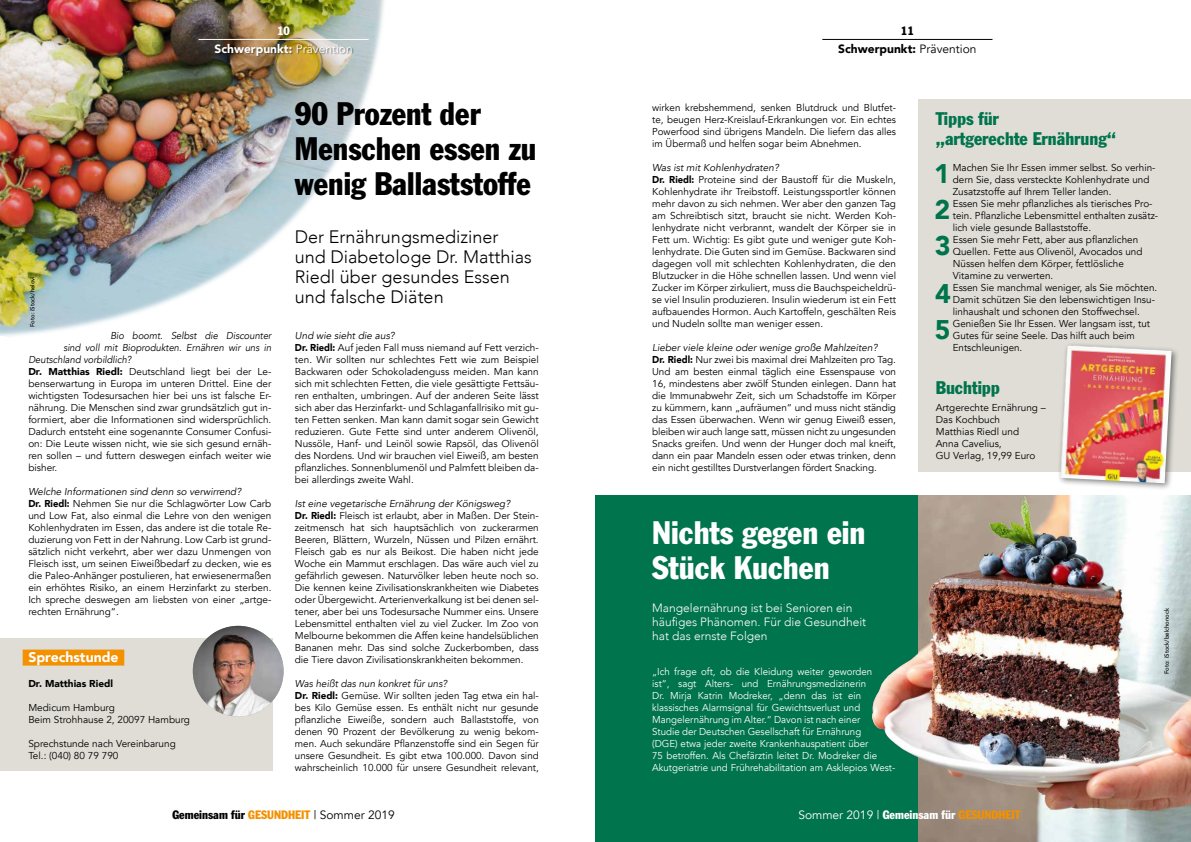
<style>
.page{position:relative;width:1191px;height:842px;background:#fff}
.page>*{position:absolute;margin:0;border:0;box-sizing:border-box;transform-origin:0 0}
.t1{font:condensed 32px/35px "Franklin Gothic Std";color:#000}
.t2{font:condensed 32px/35px "Franklin Gothic Std";color:#fff}
.t3{font:900 26.9px "Avenir";color:#00744d}
.t4{font:300 18px/20px "Avenir";color:#000}
.t5{font:condensed 18px/20px "Franklin Gothic Std";color:#00744d}
.t6{font:900 14px "Avenir";color:#fff}
.t7{font:300 12px/14px "Avenir";color:#fff}
.t8{font:condensed 12px "Franklin Gothic Std";color:#000}
.t9{font:condensed 12px "Franklin Gothic Std";color:#fff}
.t10{font:900 12px "Avenir";color:#fff}
.t11{font:900 12px "Avenir";color:#000}
.t12{font:10px/12px "Avenir";color:#000}
.t13{font:10px/12px "Avenir";color:#fff}
.t14{font:italic 10px "Avenir";color:#000;scale:.94 1}
.t15{font:900 10px "Avenir";color:#000}
.t16{font:500 6px "Avenir";color:#000}
.s1{font-weight:400}
.s2{font-weight:900}
.s3{font-style:italic}
.s4{color:#f39100}
.s5{font-family:"Avenir";font-stretch:normal}
</style>
<div class="page">
<div style="left:595px;top:495px;width:596px;height:347px;background:#00744d"></div>
<img style="left:946px;top:495px;width:245px;height:347px">
<img style="left:0;top:0;width:384px;height:337px">
<div style="left:918px;top:99px;width:273px;height:372px;background:#dfddd6"></div>
<div style="left:0;top:638px;width:272px;height:133px;background:#dfddd6"></div>
<div style="left:1056px;top:341px;width:123px;height:150px;background:#000;opacity:.5"></div>
<img style="left:1060px;top:345px;width:111px;height:138px">
<div style="left:23px;top:650px;width:101px;height:16px;background:#f39100"></div>
<img style="left:193px;top:626px;width:90px;height:90px;border-radius:45px">
<img style="left:871px;top:495px;width:75px;height:347px">
<hr style="left:198px;top:39px;width:171px;height:1px;background:#fff">
<hr style="left:822px;top:39px;width:170px;height:1px;background:#000">
<div style="left:214px;top:44px;width:140px;height:14px;background:#000;opacity:.5"></div>
<p class="t9" style="left:277px;top:23px;width:14px">10</p>
<p class="t10" style="left:214px;top:38px;width:140px">Schwerpunkt: <span class="s1">Prävention</span></p>
<p class="t11" style="left:838px;top:38px;width:140px">Schwerpunkt: <span class="s1">Prävention</span></p>
<p class="t8" style="left:901px;top:23px;width:14px">11</p>
<p class="t16" style="left:27px;top:327px;width:53px;rotate:-90deg">Foto: iStock/helovi</p>
<p class="t14" style="left:110px;top:330px;width:173px">Bio boomt. Selbst die Discounter</p>
<p class="t14" style="left:63px;top:342px;width:223px">sind voll mit Bioprodukten. Ernähren wir uns in</p>
<p class="t14" style="left:28px;top:354px;width:111px">Deutschland vorbildlich?</p>
<p class="t12" style="left:28px;top:366px;width:244px"><span class="s2">Dr. Matthias Riedl:</span> Deutschland liegt bei der Le-</p>
<p class="t12" style="left:28px;top:378px;width:244px">benserwartung in Europa im unteren Drittel. Eine der</p>
<p class="t12" style="left:28px;top:390px;width:244px">wichtigsten Todesursachen hier bei uns ist falsche Er-</p>
<p class="t12" style="left:28px;top:402px;width:245px">nährung. Die Menschen sind zwar grundsätzlich gut in-</p>
<p class="t12" style="left:28px;top:414px;width:244px">formiert, aber die Informationen sind widersprüchlich.</p>
<p class="t12" style="left:28px;top:426px;width:245px">Dadurch entsteht eine sogenannte Consumer Confusi-</p>
<p class="t12" style="left:28px;top:438px;width:244px">on: Die Leute wissen nicht, wie sie sich gesund ernäh-</p>
<p class="t12" style="left:28px;top:450px;width:245px">ren sollen – und futtern deswegen einfach weiter wie</p>
<p class="t12" style="left:28px;top:462px;width:31px">bisher.</p>
<p class="t12" style="left:28px;top:486px;width:245px"><span class="s3">Welche Informationen sind denn so verwirrend?<br></span><span class="s2">Dr. Riedl:</span> Nehmen Sie nur die Schlagwörter Low Carb und Low Fat, also einmal die Lehre von den wenigen Kohlenhydraten im Essen, das andere ist die totale Re&shy;duzierung von Fett in der Nahrung. Low Carb ist grund&shy;sätzlich nicht verkehrt, aber wer dazu Unmengen von Fleisch isst, um seinen Eiweißbedarf zu decken, wie es die Paleo-Anhänger postulieren, hat erwiesenermaßen ein erhöhtes Risiko, an einem Herzinfarkt zu sterben.<br>Ich spreche deswegen am liebsten von einer „artge&shy;rechten Ernährung“.</p>
<h3 class="t6" style="left:28px;top:645px;width:92px">Sprechstunde</h3>
<p class="t15" style="left:28px;top:675px;width:86px">Dr. Matthias Riedl</p>
<p class="t12" style="left:28px;top:702px;width:163px">Medicum Hamburg<br>Beim Strohhause 2, 20097 Hamburg</p>
<p class="t12" style="left:28px;top:738px;width:149px">Sprechstunde nach Vereinbarung<br>Tel.: (040) 80 79 790</p>
<h1 class="t1" style="left:295px;top:96px;width:243px">90 Prozent der<br>Menschen essen zu wenig Ballaststoffe</h1>
<h3 class="t4" style="left:295px;top:227px;width:238px">Der Ernährungsmediziner und Diabetologe Dr. Matthias<br>Riedl über gesundes Essen und falsche Diäten</h3>
<p class="t12" style="left:295px;top:330px;width:245px"><span class="s3">Und wie sieht die aus?<br></span><span class="s2">Dr. Riedl:</span> Auf jeden Fall muss niemand auf Fett verzich&shy;ten. Wir sollten nur schlechtes Fett wie zum Beispiel Backwaren oder Schokoladenguss meiden. Man kann sich mit schlechten Fetten, die viele gesättigte Fettsäu&shy;ren enthalten, umbringen. Auf der anderen Seite lässt sich aber das Herzinfarkt- und Schlaganfallrisiko mit gu&shy;ten Fetten senken. Man kann damit sogar sein Gewicht reduzieren. Gute Fette sind unter anderem Olivenöl, Nussöle, Hanf- und Leinöl sowie Rapsöl, das Olivenöl des Nordens. Und wir brauchen viel Eiweiß, am besten pflanzliches. Sonnenblumenöl und Palmfett bleiben da&shy;bei allerdings zweite Wahl.</p>
<p class="t12" style="left:295px;top:498px;width:245px"><span class="s3">Ist eine vegetarische Ernährung der Königsweg?<br></span><span class="s2">Dr. Riedl:</span> Fleisch ist erlaubt, aber in Maßen. Der Stein&shy;zeitmensch hat sich hauptsächlich von zuckerarmen Beeren, Blättern, Wurzeln, Nüssen und Pilzen ernährt.<br>Fleisch gab es nur als Beikost. Die haben nicht jede Woche ein Mammut erschlagen. Das wäre auch viel zu gefährlich gewesen. Naturvölker leben heute noch so.<br>Die kennen keine Zivilisationskrankheiten wie Diabetes oder Übergewicht. Arterienverkalkung ist bei denen sel&shy;tener, aber bei uns Todesursache Nummer eins. Unsere Lebensmittel enthalten viel zu viel Zucker. Im Zoo von Melbourne bekommen die Affen keine handelsüblichen Bananen mehr. Das sind solche Zuckerbomben, dass die Tiere davon Zivilisationskrankheiten bekommen.</p>
<p class="t12" style="left:295px;top:678px;width:245px"><span class="s3">Was heißt das nun konkret für uns?<br></span><span class="s2">Dr. Riedl:</span> Gemüse. Wir sollten jeden Tag etwa ein hal&shy;bes Kilo Gemüse essen. Es enthält nicht nur gesunde pflanzliche Eiweiße, sondern auch Ballaststoffe, von denen 90 Prozent der Bevölkerung zu wenig bekom&shy;men. Auch sekundäre Pflanzenstoffe sind ein Segen für unsere Gesundheit. Es gibt etwa 100.000. Davon sind wahrscheinlich 10.000 für unsere Gesundheit relevant,</p>
<p class="t12" style="left:652px;top:102px;width:245px;text-align:justify">wirken krebshemmend, senken Blutdruck und Blutfet&shy;te, beugen Herz-Kreislauf-Erkrankungen vor. Ein echtes Powerfood sind übrigens Mandeln. Die liefern das alles im Übermaß und helfen sogar beim Abnehmen.</p>
<p class="t12" style="left:652px;top:162px;width:245px"><span class="s3">Was ist mit Kohlenhydraten?<br></span><span class="s2">Dr. Riedl:</span> Proteine sind der Baustoff für die Muskeln, Kohlenhydrate ihr Treibstoff. Leistungssportler können mehr davon zu sich nehmen. Wer aber den ganzen Tag am Schreibtisch sitzt, braucht sie nicht. Werden Koh&shy;lenhydrate nicht verbrannt, wandelt der Körper sie in Fett um. Wichtig: Es gibt gute und weniger gute Koh&shy;lenhydrate. Die Guten sind im Gemüse. Backwaren sind dagegen voll mit schlechten Kohlenhydraten, die den Blutzucker in die Höhe schnellen lassen. Und wenn viel Zucker im Körper zirkuliert, muss die Bauchspeicheldrü&shy;se viel Insulin produzieren. Insulin wiederum ist ein Fett aufbauendes Hormon. Auch Kartoffeln, geschälten Reis und Nudeln sollte man weniger essen.</p>
<p class="t12" style="left:652px;top:342px;width:245px"><span class="s3">Lieber viele kleine oder wenige große Mahlzeiten?<br></span><span class="s2">Dr. Riedl:</span> Nur zwei bis maximal drei Mahlzeiten pro Tag.<br>Und am besten einmal täglich eine Essenspause von 16, mindestens aber zwölf Stunden einlegen. Dann hat die Immunabwehr Zeit, sich um Schadstoffe im Körper zu kümmern, kann „aufräumen“ und muss nicht ständig das Essen überwachen. Wenn wir genug Eiweiß essen, bleiben wir auch lange satt, müssen nicht zu ungesunden Snacks greifen. Und wenn der Hunger doch mal kneift, dann ein paar Mandeln essen oder etwas trinken, denn ein nicht gestilltes Durstverlangen fördert Snacking.</p>
<h1 class="t2" style="left:652px;top:515px;width:215px">Nichts gegen ein<br>Stück Kuchen</h1>
<p class="t7" style="left:652px;top:601px;width:215px">Mangelernährung ist bei Senioren ein -häufiges Phänomen. Für die Gesundheit hat das ernste Folgen</p>
<p class="t13" style="left:652px;top:666px;width:245px">„Ich frage oft, ob die Kleidung weiter geworden<br>ist“, sagt Alters- und Ernährungsmedizinerin<br>Dr. Mirja Katrin Modreker, „denn das ist ein klassisches Alarmsignal für Gewichtsverlust und Mangelernährung im Alter.“ Davon ist nach einer<br>Studie der Deutschen Gesellschaft für Ernährung<br>(DGE) etwa jeder zweite Krankenhauspatient über<br>75 betroffen. Als Chefärztin leitet Dr. Modreker die Akutgeriatrie und Frührehabilitation am Asklepios West-</p>
<h3 class="t5" style="left:935px;top:108px;width:182px">Tipps für<br>„artgerechte Ernährung“</h3>
<h2 class="t3" style="left:934px;top:151px;width:17px">1</h2>
<p class="t12" style="left:952px;top:162px;width:204px">Machen Sie Ihr Essen immer selbst. So verhin&shy;dern Sie, dass versteckte Kohlenhydrate und<br>Zusatzstoffe auf Ihrem Teller landen.</p>
<h2 class="t3" style="left:934px;top:187px;width:17px">2</h2>
<p class="t12" style="left:952px;top:198px;width:207px">Essen Sie mehr pflanzliches als tierisches Pro&shy;tein. Pflanzliche Lebensmittel enthalten zusätz&shy;lich viele gesunde Ballaststoffe.</p>
<h2 class="t3" style="left:935px;top:223px;width:17px">3</h2>
<p class="t12" style="left:952px;top:234px;width:191px">Essen Sie mehr Fett, aber aus pflanzlichen Quellen. Fette aus Olivenöl, Avocados und Nüssen helfen dem Körper, fettlösliche Vitamine zu verwerten.</p>
<h2 class="t3" style="left:935px;top:271px;width:17px">4</h2>
<p class="t12" style="left:952px;top:282px;width:206px">Essen Sie manchmal weniger, als Sie möchten.<br>Damit schützen Sie den lebenswichtigen Insu&shy;linhaushalt und schonen den Stoffwechsel.</p>
<h2 class="t3" style="left:935px;top:307px;width:17px">5</h2>
<p class="t12" style="left:952px;top:318px;width:199px">Genießen Sie Ihr Essen. Wer langsam isst, tut<br>Gutes für seine Seele. Das hilft auch beim<br>Entschleunigen.</p>
<h3 class="t5" style="left:935px;top:378px;width:66px">Buchtipp</h3>
<p class="t12" style="left:935px;top:402px;width:111px">Artgerechte Ernährung –<br>Das Kochbuch<br>Matthias Riedl und<br>Anna Cavelius,<br>GU Verlag, 19,99 Euro</p>
<p class="t16" style="left:1161px;top:674px;width:68px;rotate:-90deg">Foto: iStock/belchonock</p>
<p class="t8" style="left:172px;top:808px;width:224px">Gemeinsam für <span class="s4">GESUNDHEIT</span> <span class="s5">| Sommer 2019</span></p>
<p class="t9" style="left:798px;top:808px;width:224px"><span class="s5">Sommer 2019 |</span> Gemeinsam für <span class="s4">GESUNDHEIT</span></p>
</div>
